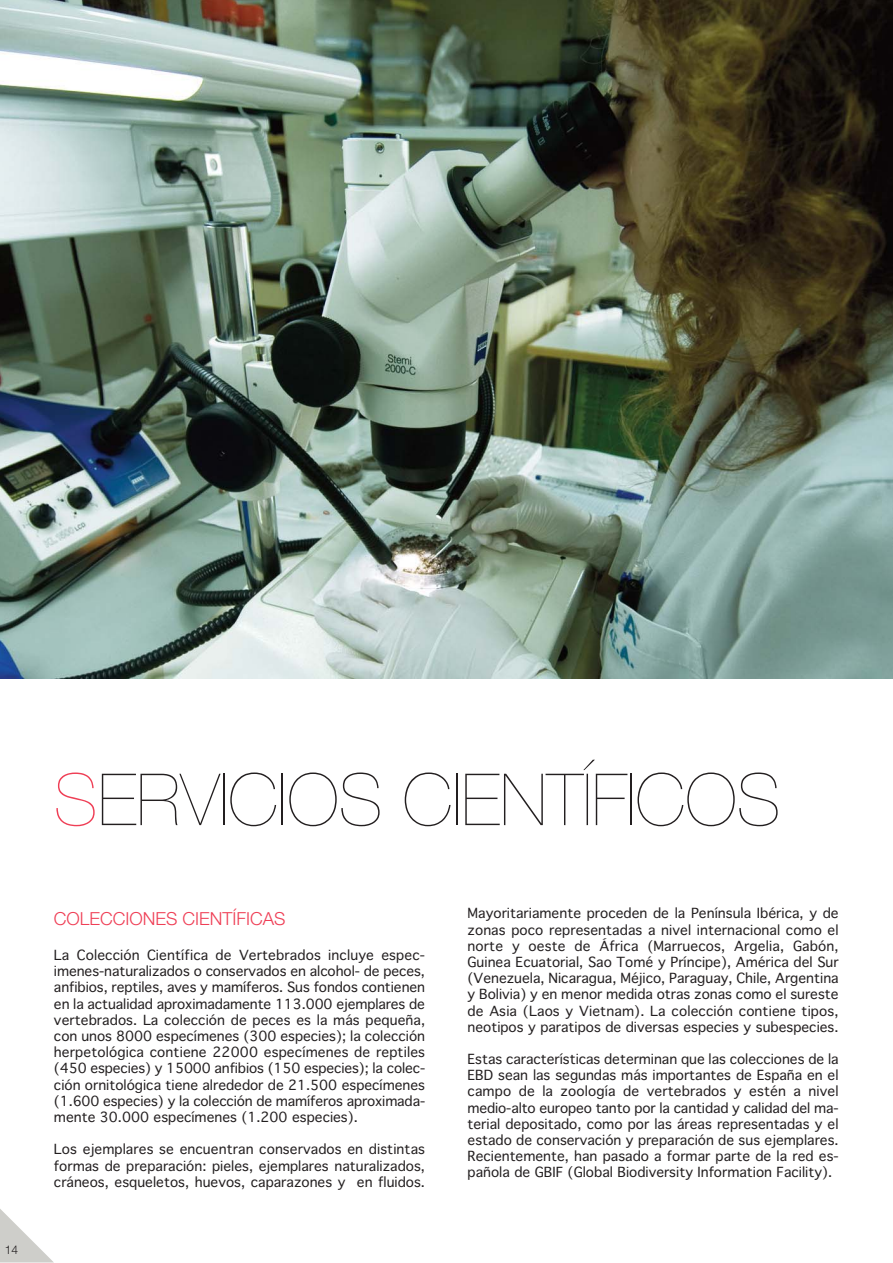
<style>
.page{position:relative;width:893px;height:1263px;background:#fff}
.page>*{position:absolute;margin:0;border:0;box-sizing:border-box;transform-origin:0 0}
.t1{font:200 72px "Helvetica Neue";color:#231f20}
.t2{font:300 18px "Helvetica Neue";color:#ef3f56}
.t3{font:13.5px/16.2px "Geneva";color:#231f20;text-align:justify}
.t4{font:300 12px "Helvetica Neue";color:#231f20}
.s1{color:#ef3f56}
</style>
<div class="page">
<svg style="left:0;top:1209px;width:54px;height:54px"></svg>
<img style="left:0;top:0;width:892px;height:679px">
<p class="t4" style="left:5px;top:1245px;width:15px">14</p>
<h1 class="t1" style="left:54px;top:774px;width:728px"><span class="s1">S</span>ERVICIOS CIENTÍFICOS</h1>
<h2 class="t2" style="left:54px;top:912px;width:233px">COLECCIONES CIENTÍFICAS</h2>
<p class="t3" style="left:54px;top:948px;width:373px">La Colección Científica de Vertebrados incluye espec&shy;imenes-naturalizados o conservados en alcohol- de peces, anfibios, reptiles, aves y mamíferos. Sus fondos contienen en la actualidad aproximadamente 113.000 ejemplares de vertebrados. La colección de peces es la más pequeña, con unos 8000 especímenes (300 especies); la colección herpetológica contiene 22000 especímenes de reptiles (450 especies) y 15000 anfibios (150 especies); la colec&shy;ción ornitológica tiene alrededor de 21.500 especímenes (1.600 especies) y la colección de mamíferos aproximada&shy;mente 30.000 especímenes (1.200 especies).</p>
<p class="t3" style="left:54px;top:1143px;width:373px">Los ejemplares se encuentran conservados en distintas formas de preparación: pieles, ejemplares naturalizados, cráneos, esqueletos, huevos, caparazones y en fluidos.</p>
<p class="t3" style="left:467px;top:907px;width:373px">Mayoritariamente proceden de la Península Ibérica, y de zonas poco representadas a nivel internacional como el norte y oeste de África (Marruecos, Argelia, Gabón, Guinea Ecuatorial, Sao Tomé y Príncipe), América del Sur (Venezuela, Nicaragua, Méjico, Paraguay, Chile, Argentina y Bolivia) y en menor medida otras zonas como el sureste de Asia (Laos y Vietnam). La colección contiene tipos, neotipos y paratipos de diversas especies y subespecies.</p>
<p class="t3" style="left:467px;top:1052px;width:373px">Estas características determinan que las colecciones de la EBD sean las segundas más importantes de España en el campo de la zoología de vertebrados y estén a nivel medio-alto europeo tanto por la cantidad y calidad del ma&shy;terial depositado, como por las áreas representadas y el estado de conservación y preparación de sus ejemplares.<br>Recientemente, han pasado a formar parte de la red es&shy;pañola de GBIF (Global Biodiversity Information Facility).</p>
</div>
